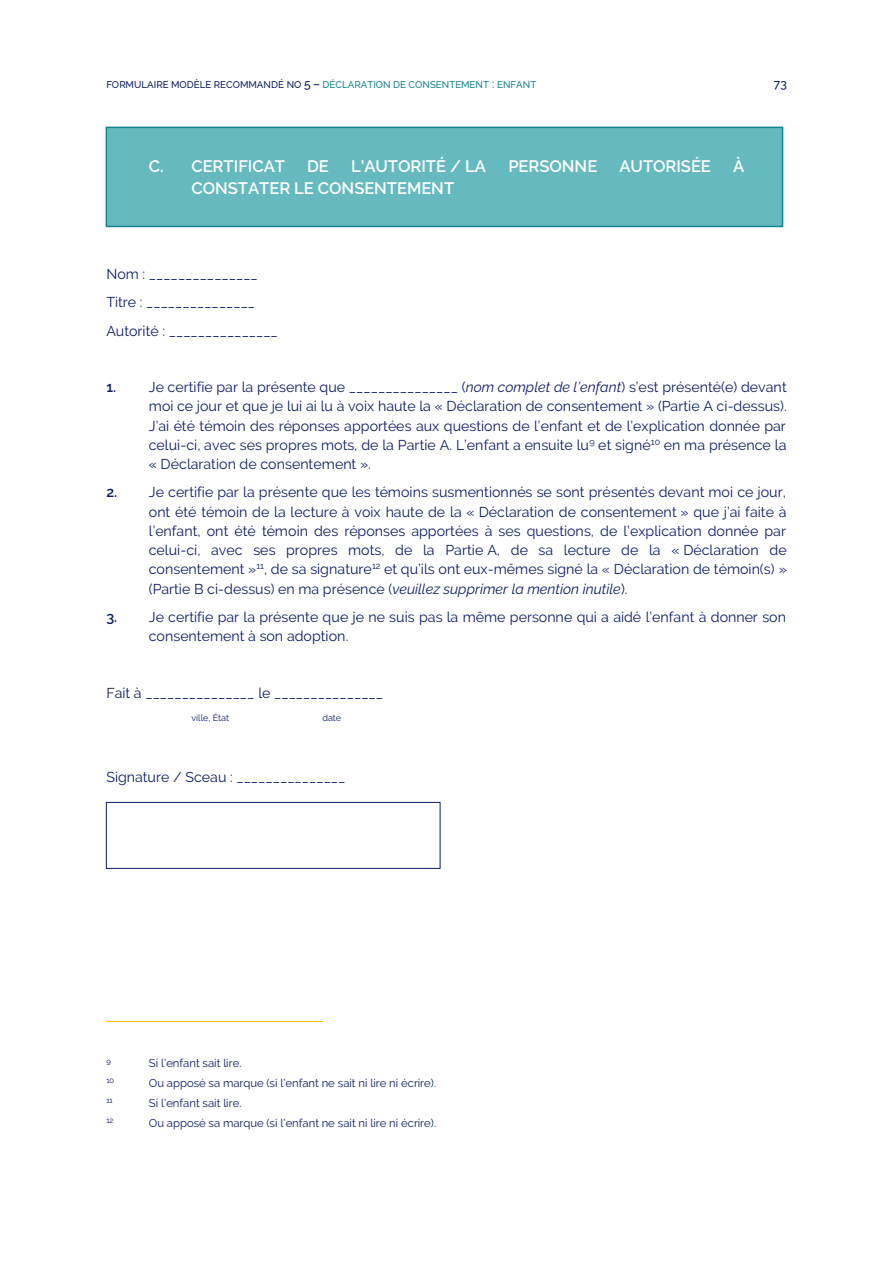
<style>
.page{position:relative;width:893px;height:1263px;background:#fff}
.page>*{position:absolute;margin:0;border:0;box-sizing:border-box;transform-origin:0 0}
.t1{font:600 16.5px "Raleway";color:#fff}
.t2{font:14.25px/19.2px "Raleway";color:#0d1e63;text-align:justify}
.t3{font:500 12px "Raleway";color:#0d1e63}
.t4{font:11.4px "Raleway";color:#0d1e63}
.t5{font:500 9.75px "Raleway";letter-spacing:.005em;color:#15848d}
.t6{font:9px "Raleway";color:#0d1e63}
.t7{font:7.5px "Raleway";color:#0d1e63}
.s1{color:#0d1e63}
.s2{font-size:12px;color:#0d1e63}
.s3{font-size:12px}
.s4{font-weight:600}
.s5{font-style:italic}
</style>
<div class="page">
<div style="left:106px;top:127px;width:677px;height:99px;background:#66babf"></div>
<div style="left:106px;top:127px;width:677px;height:100px;border:2px solid #15848d"></div>
<hr style="left:106px;top:1021px;width:216px;height:1px;background:#ffc000">
<div style="left:106px;top:802px;width:334px;height:67px;border:1px solid #0d1e63"></div>
<p class="t5" style="left:106px;top:79px;width:431px"><span class="s1">FORMULAIRE MODÈLE RECOMMANDÉ NO</span> <span class="s2">5 –</span> DÉCLARATION DE CONSENTEMENT <span class="s3">:</span> ENFANT</p>
<p class="t3" style="left:774px;top:77px;width:14px">73</p>
<p class="t1" style="left:149px;top:156px;width:138px">C. CERTIFICAT</p>
<p class="t1" style="left:307px;top:156px;width:23px">DE</p>
<p class="t1" style="left:351px;top:156px;width:136px">L'AUTORITÉ / LA</p>
<p class="t1" style="left:508px;top:156px;width:90px">PERSONNE</p>
<p class="t1" style="left:619px;top:156px;width:93px">AUTORISÉE</p>
<p class="t1" style="left:733px;top:156px;width:13px">À</p>
<p class="t1" style="left:191px;top:178px;width:264px">CONSTATER LE CONSENTEMENT</p>
<p class="t2" style="left:106px;top:265px;width:153px">Nom : _______________</p>
<p class="t2" style="left:106px;top:293px;width:150px">Titre : _______________</p>
<p class="t2" style="left:106px;top:321px;width:173px">Autorité : _______________</p>
<p class="t2" style="left:149px;top:377px;width:639px;text-indent:-42px"><span class="s4">1.</span> Je certifie par la présente que _______________ (<span class="s5">nom complet de l’enfant</span>) s’est présenté(e) devant moi ce jour et que je lui ai lu à voix haute la « Déclaration de consentement » (Partie A ci-dessus).<br>J’ai été témoin des réponses apportées aux questions de l’enfant et de l’explication donnée par celui-ci, avec ses propres mots, de la Partie A. L’enfant a ensuite lu<sup>9</sup> et signé<sup>10</sup> en ma présence la « Déclaration de consentement ».</p>
<p class="t2" style="left:149px;top:483px;width:639px;text-indent:-42px"><span class="s4">2.</span> Je certifie par la présente que les témoins susmentionnés se sont présentés devant moi ce jour, ont été témoin de la lecture à voix haute de la « Déclaration de consentement » que j’ai faite à l’enfant, ont été témoin des réponses apportées à ses questions, de l’explication donnée par celui-ci, avec ses propres mots, de la Partie A, de sa lecture de la « Déclaration de consentement »<sup>11</sup>, de sa signature<sup>12</sup> et qu’ils ont eux-mêmes signé la « Déclaration de témoin(s) » (Partie B ci-dessus) en ma présence (<span class="s5">veuillez supprimer la mention inutile</span>).</p>
<p class="t2" style="left:149px;top:607px;width:639px;text-indent:-42px"><span class="s4">3.</span> Je certifie par la présente que je ne suis pas la même personne qui a aidé l’enfant à donner son consentement à son adoption.</p>
<p class="t2" style="left:106px;top:683px;width:278px">Fait à _______________ le _______________</p>
<p class="t6" style="left:191px;top:712px;width:39px">ville, État</p>
<p class="t6" style="left:322px;top:712px;width:20px">date</p>
<p class="t2" style="left:106px;top:768px;width:241px">Signature / Sceau : _______________</p>
<p class="t7" style="left:106px;top:1057px;width:6px">9</p>
<p class="t4" style="left:149px;top:1057px;width:94px">Si l’enfant sait lire.</p>
<p class="t7" style="left:106px;top:1076px;width:9px">10</p>
<p class="t4" style="left:149px;top:1076px;width:289px">Ou apposé sa marque (si l’enfant ne sait ni lire ni écrire).</p>
<p class="t7" style="left:106px;top:1096px;width:8px">11</p>
<p class="t4" style="left:149px;top:1096px;width:94px">Si l’enfant sait lire.</p>
<p class="t7" style="left:106px;top:1116px;width:9px">12</p>
<p class="t4" style="left:149px;top:1116px;width:289px">Ou apposé sa marque (si l’enfant ne sait ni lire ni écrire).</p>
</div>
